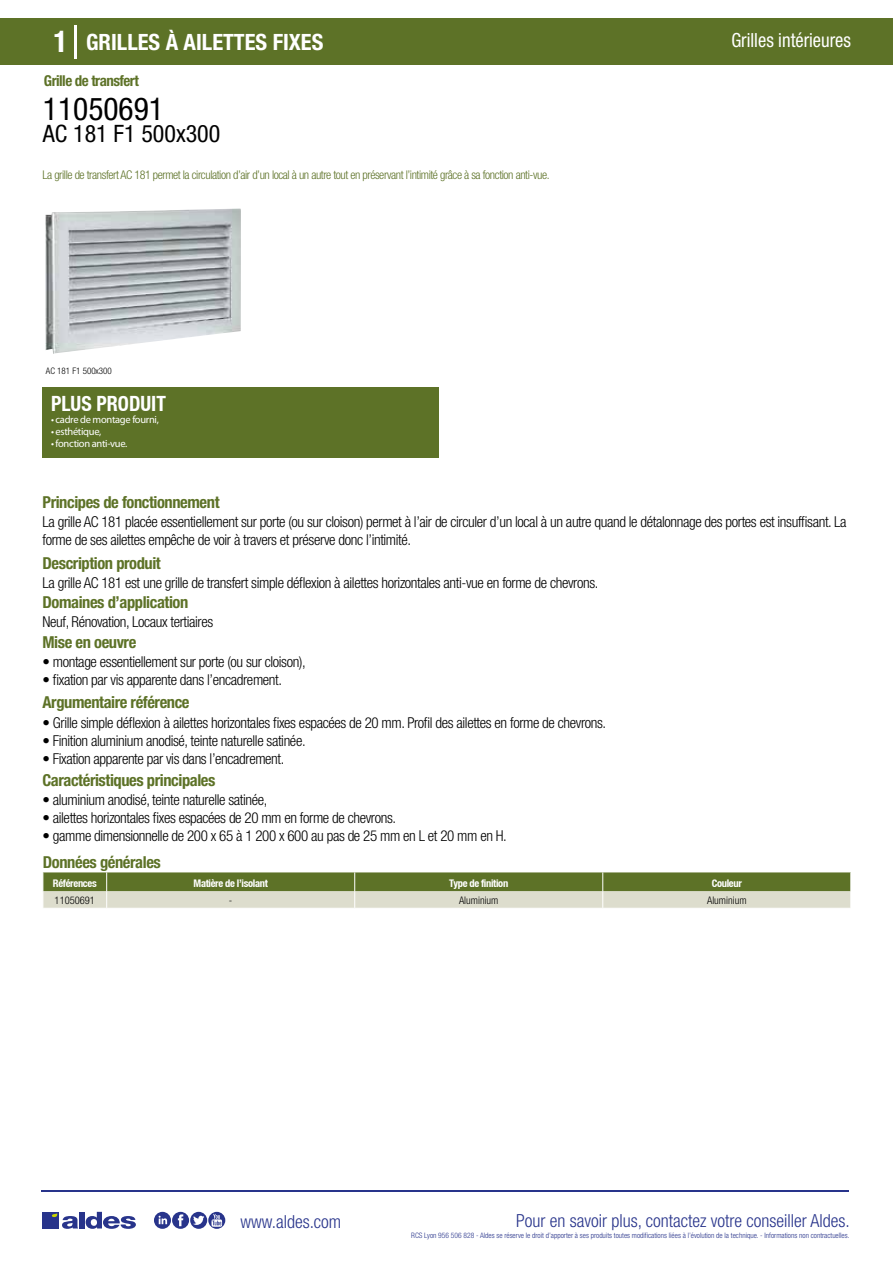
<style>
.page{position:relative;width:893px;height:1263px;background:#fff}
.page>*{position:absolute;margin:0;border:0;box-sizing:border-box;transform-origin:0 0}
.t1{font:condensed 31.5px "Helvetica Neue LT Std";color:#000}
.t2{font:condensed 24px "Helvetica Neue LT Std";color:#000}
.t3{font:700 condensed 22.5px "Helvetica Neue LT Std";color:#fff}
.t4{font:700 condensed 21px "Helvetica Neue";color:#fff;scale:.95 1}
.t5{font:condensed 19.5px "Helvetica Neue LT Std";color:#fff;scale:.95 1}
.t6{font:300 condensed 18px "Helvetica Neue";color:#28348b}
.t7{font:700 condensed 16.5px "Helvetica Neue LT Std";letter-spacing:-.025em;color:#5d7227}
.t8{font:300 condensed 15px/18px "Helvetica Neue LT Std";letter-spacing:-.025em;color:#000}
.t9{font:700 condensed 15px "Helvetica Neue LT Std";letter-spacing:-.035em;color:#5d7227}
.t10{font:300 condensed 12px "Helvetica Neue LT Std";letter-spacing:-.035em;color:#5d7227}
.t11{font:10.5px "Myriad Pro";letter-spacing:-.03em;color:#fff}
.t12{font:700 condensed 10.5px "Helvetica Neue";letter-spacing:-.03em;color:#fff}
.t13{font:300 condensed 10.5px "Helvetica Neue";color:#000}
.t14{font:300 condensed 9px "Helvetica Neue";color:#000}
.t15{font:300 condensed 7.5px "Helvetica Neue";color:#28348b}
.s1{font-size:30px}
</style>
<div class="page">
<div style="left:0;top:18px;width:893px;height:46px;background:#5d7227"></div>
<div style="left:43px;top:387px;width:396px;height:70px;background:#5d7227"></div>
<hr style="left:74px;top:25px;width:2px;height:33px;background:#fff">
<svg style="left:45px;top:208px;width:196px;height:146px;background:#bec2c5"></svg>
<svg style="left:43px;top:872px;width:808px;height:36px;background:#9ba678"></svg>
<hr style="left:41px;top:1190px;width:808px;height:1px;background:#28348b">
<svg style="left:154px;top:1212px;width:71px;height:17px"></svg>
<div style="left:42px;top:1212px;width:17px;height:16px;background:#28348b"></div>
<div style="left:79px;top:1212px;width:5px;height:16px;background:#28348b"></div>
<svg style="left:86px;top:1212px;width:50px;height:17px"></svg>
<svg style="left:52px;top:1213px;width:26px;height:16px"></svg>
<h3 class="t3" style="left:54px;top:28px;width:271px"><span class="s1">1</span> GRILLES À AILETTES FIXES</h3>
<h3 class="t5" style="left:731px;top:29px;width:127px">Grilles intérieures</h3>
<p class="t9" style="left:44px;top:71px;width:96px">Grille de transfert</p>
<h1 class="t1" style="left:43px;top:91px;width:122px">11050691</h1>
<h2 class="t2" style="left:43px;top:120px;width:179px">AC 181 F1 500x300</h2>
<p class="t10" style="left:43px;top:167px;width:509px">La grille de transfert AC 181 permet la circulation d’air d’un local à un autre tout en préservant l’intimité grâce à sa fonction anti-vue.</p>
<p class="t14" style="left:46px;top:365px;width:68px">AC 181 F1 500x300</p>
<p class="t14" style="left:46px;top:365px;width:44px">Grille AC 81</p>
<h3 class="t4" style="left:51px;top:391px;width:122px">PLUS PRODUIT</h3>
<p class="t11" style="left:51px;top:413px;width:109px">• cadre de montage fourni,</p>
<p class="t11" style="left:51px;top:425px;width:52px">• esthétique,</p>
<p class="t11" style="left:51px;top:437px;width:78px">• fonction anti-vue.</p>
<p class="t7" style="left:43px;top:492px;width:179px">Principes de fonctionnement</p>
<p class="t8" style="left:43px;top:513px;width:805px">La grille AC 181 placée essentiellement sur porte (ou sur cloison) permet à l’air de circuler d’un local à un autre quand le détalonnage des portes est insuffisant. La forme de ses ailettes empêche de voir à travers et préserve donc l’intimité.</p>
<p class="t8" style="left:43px;top:573px;width:557px">La grille AC 181 est une grille de transfert simple déflexion à ailettes horizontales anti-vue en forme de chevrons.</p>
<p class="t8" style="left:43px;top:613px;width:172px">Neuf, Rénovation, Locaux tertiaires</p>
<p class="t8" style="left:43px;top:652px;width:265px">• montage essentiellement sur porte (ou sur cloison),</p>
<p class="t8" style="left:43px;top:670px;width:241px">• fixation par vis apparente dans l’encadrement.</p>
<p class="t7" style="left:43px;top:553px;width:120px">Description produit</p>
<p class="t7" style="left:43px;top:592px;width:147px">Domaines d’application</p>
<p class="t7" style="left:43px;top:632px;width:95px">Mise en oeuvre</p>
<p class="t7" style="left:43px;top:692px;width:149px">Argumentaire référence</p>
<p class="t8" style="left:43px;top:713px;width:565px">• Grille simple déflexion à ailettes horizontales fixes espacées de 20 mm. Profil des ailettes en forme de chevrons.</p>
<p class="t8" style="left:43px;top:731px;width:265px">• Finition aluminium anodisé, teinte naturelle satinée.</p>
<p class="t8" style="left:43px;top:749px;width:243px">• Fixation apparente par vis dans l’encadrement.</p>
<p class="t7" style="left:43px;top:770px;width:174px">Caractéristiques principales</p>
<p class="t8" style="left:43px;top:791px;width:226px">• aluminium anodisé, teinte naturelle satinée,</p>
<p class="t8" style="left:43px;top:809px;width:355px">• ailettes horizontales fixes espacées de 20 mm en forme de chevrons.</p>
<p class="t8" style="left:43px;top:827px;width:466px">• gamme dimensionnelle de 200 x 65 à 1 200 x 600 au pas de 25 mm en L et 20 mm en H.</p>
<p class="t7" style="left:43px;top:852px;width:119px">Données générales</p>
<p class="t12" style="left:53px;top:877px;width:45px">Références</p>
<p class="t12" style="left:194px;top:877px;width:76px">Matière de l’isolant</p>
<p class="t12" style="left:449px;top:877px;width:60px">Type de finition</p>
<p class="t12" style="left:712px;top:877px;width:32px">Couleur</p>
<p class="t13" style="left:55px;top:894px;width:42px">11050691</p>
<p class="t13" style="left:229px;top:894px;width:5px">-</p>
<p class="t13" style="left:459px;top:894px;width:41px">Aluminium</p>
<p class="t13" style="left:707px;top:894px;width:41px">Aluminium</p>
<p class="t6" style="left:240px;top:1211px;width:102px">www.aldes.com</p>
<p class="t6" style="left:516px;top:1211px;width:335px">Pour en savoir plus, contactez votre conseiller Aldes.</p>
<p class="t15" style="left:411px;top:1230px;width:440px">RCS Lyon 956 506 828 - Aldes se réserve le droit d’apporter à ses produits toutes modifications liées à l’évolution de la technique. - Informations non contractuelles.</p>
</div>
